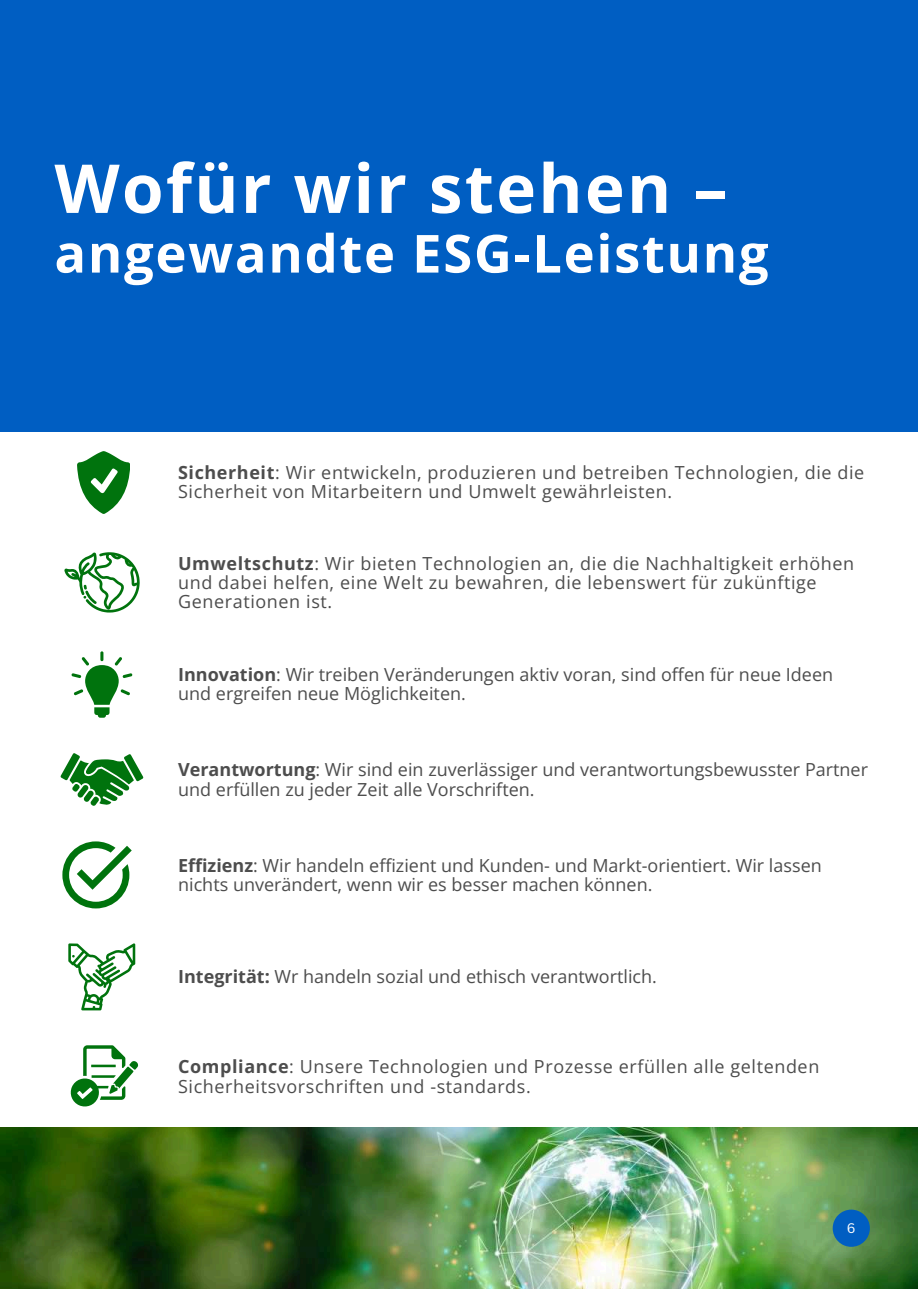
<style>
.page{position:relative;width:918px;height:1289px;background:#fff}
.page>*{position:absolute;margin:0;border:0;box-sizing:border-box;transform-origin:0 0}
.t1{font:700 67.5px "Open Sans";letter-spacing:.035em;color:#fff}
.t2{font:700 52.5px "Open Sans";letter-spacing:.035em;color:#fff}
.t3{font:18px/19.2px "Open Sans";color:#4d4d4d}
.t4{font:18px/19.2px "Open Sans";letter-spacing:.03em;color:#4d4d4d}
.t5{font:13.5px "Canva Sans";color:#fff}
.s1{font-weight:700}
</style>
<div class="page">
<div style="left:0;top:0;width:918px;height:432px;background:#005ec2"></div>
<svg style="left:64px;top:552px;width:76px;height:60px"></svg>
<svg style="left:60px;top:753px;width:83px;height:53px"></svg>
<svg style="left:62px;top:841px;width:70px;height:67px"></svg>
<svg style="left:71px;top:651px;width:61px;height:66px"></svg>
<svg style="left:68px;top:943px;width:67px;height:67px"></svg>
<svg style="left:77px;top:451px;width:53px;height:63px"></svg>
<svg style="left:70px;top:1045px;width:69px;height:62px"></svg>
<img style="left:0;top:1127px;width:918px;height:161px">
<div style="left:833px;top:1209px;width:37px;height:37px;background:#005ec2;border-radius:50%"></div>
<h1 class="t1" style="left:54px;top:141px;width:674px">Wofür wir stehen –</h1>
<h2 class="t2" style="left:54px;top:216px;width:716px">angewandte ESG-Leistung</h2>
<p class="t4" style="left:178px;top:462px;width:688px"><span class="s1">Sicherheit</span>: Wir entwickeln, produzieren und betreiben Technologien, die die<br>Sicherheit von Mitarbeitern und Umwelt gewährleisten.</p>
<p class="t4" style="left:178px;top:553px;width:678px"><span class="s1">Umweltschutz</span>: Wir bieten Technologien an, die die Nachhaltigkeit erhöhen und dabei helfen, eine Welt zu bewahren, die lebenswert für zukünftige<br>Generationen ist.</p>
<p class="t3" style="left:178px;top:664px;width:657px"><span class="s1">Innovation</span>: Wir treiben Veränderungen aktiv voran, sind offen für neue Ideen und ergreifen neue Möglichkeiten.</p>
<p class="t3" style="left:178px;top:759px;width:692px"><span class="s1">Verantwortung</span>: Wir sind ein zuverlässiger und verantwortungsbewusster Partner und erfüllen zu jeder Zeit alle Vorschriften.</p>
<p class="t3" style="left:178px;top:854px;width:645px"><span class="s1">Effizienz</span>: Wir handeln effizient und Kunden- und Markt-orientiert. Wir lassen nichts unverändert, wenn wir es besser machen können.</p>
<p class="t3" style="left:178px;top:966px;width:480px"><span class="s1">Integrität:</span> Wr handeln sozial und ethisch verantwortlich.</p>
<p class="t4" style="left:178px;top:1056px;width:643px"><span class="s1">Compliance</span>: Unsere Technologien und Prozesse erfüllen alle geltenden<br>Sicherheitsvorschriften und -standards.</p>
<p class="t5" style="left:847px;top:1220px;width:10px">6</p>
</div>
